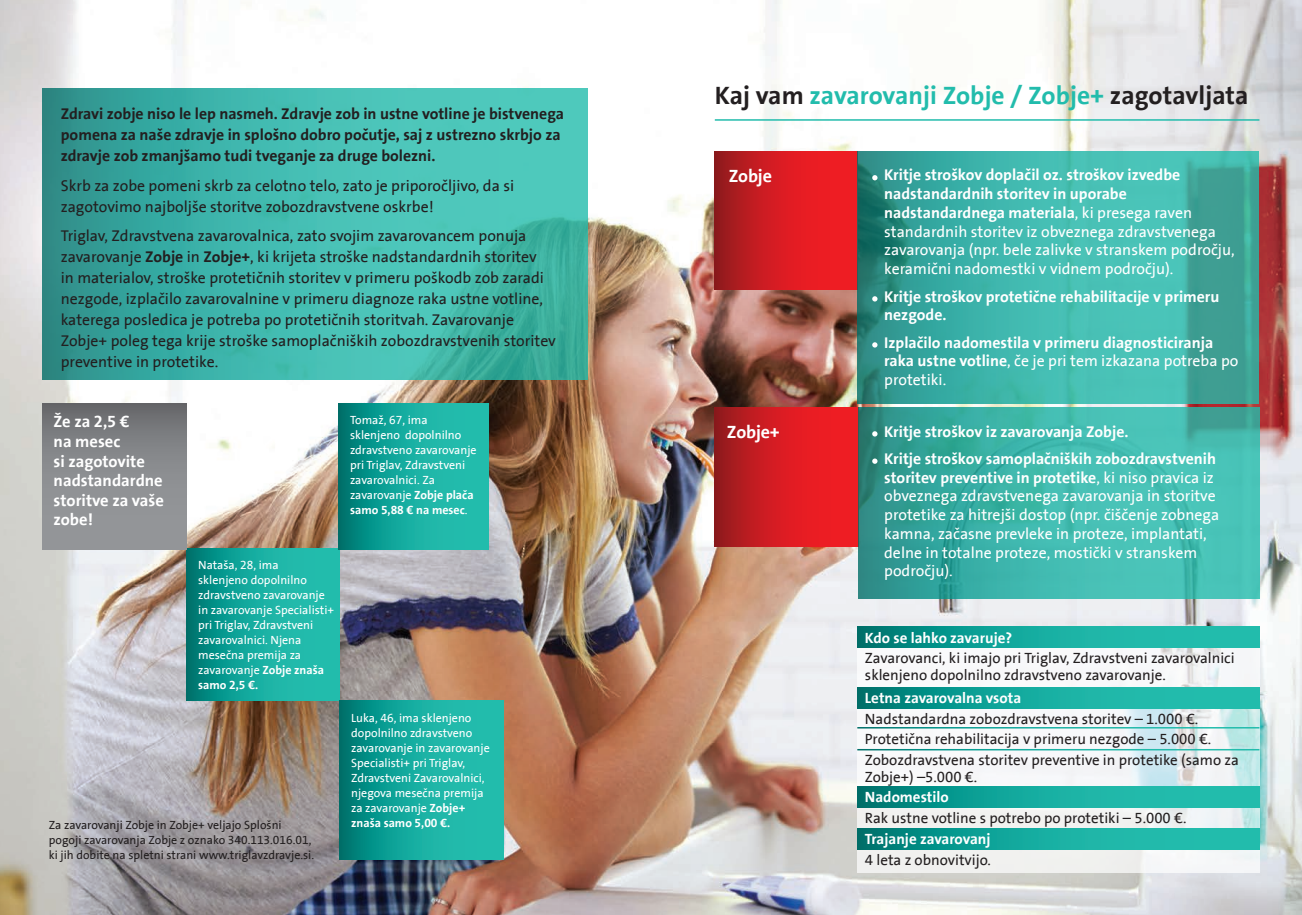
<style>
.page{position:relative;width:1302px;height:915px;background:#fff}
.page>*{position:absolute;margin:0;border:0;box-sizing:border-box;transform-origin:0 0}
.t1{font:700 25.5px "Triglav The Sans";letter-spacing:.005em;color:#22bcac}
.t2{font:700 18px "Triglav The Sans";letter-spacing:-.01em;color:#fff}
.t3{font:700 16.5px/19.5px "Triglav The Sans";color:#fff}
.t4{font:15.75px/21px "Triglav The Sans";color:#231f20}
.t5{font:15.75px/18.8px "Triglav The Sans";color:#fff}
.t6{font:700 15.75px/18.8px "Triglav The Sans";color:#fff}
.t7{font:700 15.75px/21px "Triglav The Sans";color:#231f20}
.t8{font:15px/20.7px "Triglav The Sans";color:#231f20}
.t9{font:700 15px "Triglav The Sans";color:#fff}
.t10{font:12px/15px "Triglav The Sans";color:#fff}
.t11{font:12px/15px "Triglav The Sans";color:#231f20}
.s1{font-weight:700}
.s2{color:#231f20}
.s3{font-weight:400}
</style>
<div class="page">
<img style="left:0;top:0;width:1301px;height:914px">
<svg style="left:186px;top:548px;width:154px;height:152px"></svg>
<svg style="left:339px;top:403px;width:149px;height:146px"></svg>
<svg style="left:340px;top:700px;width:163px;height:159px"></svg>
<svg style="left:43px;top:88px;width:545px;height:291px"></svg>
<svg style="left:714px;top:151px;width:143px;height:138px"></svg>
<svg style="left:714px;top:407px;width:144px;height:139px"></svg>
<svg style="left:857px;top:151px;width:400px;height:252px"></svg>
<svg style="left:858px;top:407px;width:401px;height:191px"></svg>
<svg style="left:872px;top:175px;width:5px;height:5px"></svg>
<svg style="left:872px;top:296px;width:5px;height:5px"></svg>
<svg style="left:872px;top:342px;width:5px;height:5px"></svg>
<svg style="left:872px;top:431px;width:5px;height:5px"></svg>
<svg style="left:872px;top:458px;width:5px;height:5px"></svg>
<hr style="left:714px;top:119px;width:545px;height:2px;background:#22bcac">
<div style="left:43px;top:403px;width:143px;height:146px;background:linear-gradient(to bottom,#717376,#9c9ea1)"></div>
<svg style="left:857px;top:647px;width:402px;height:225px;fill:#f5f6f8"></svg>
<svg style="left:857px;top:686px;width:402px;height:22px"></svg>
<svg style="left:857px;top:785px;width:402px;height:22px"></svg>
<svg style="left:857px;top:828px;width:402px;height:21px"></svg>
<svg style="left:857px;top:626px;width:402px;height:21px"></svg>
<hr style="left:857px;top:726px;width:402px;height:2px;background:#fff">
<hr style="left:857px;top:748px;width:402px;height:2px;background:#fff">
<p class="t7" style="left:61px;top:103px;width:505px">Zdravi zobje niso le lep nasmeh. Zdravje zob in ustne votline je bistvenega pomena za naše zdravje in splošno dobro počutje, saj z ustrezno skrbjo za zdravje zob zmanjšamo tudi tveganje za druge bolezni.</p>
<p class="t4" style="left:61px;top:175px;width:455px">Skrb za zobe pomeni skrb za celotno telo, zato je priporočljivo, da si zagotovimo najboljše storitve zobozdravstvene oskrbe!</p>
<p class="t4" style="left:61px;top:226px;width:496px">Triglav, Zdravstvena zavarovalnica, zato svojim zavarovancem ponuja zavarovanje <span class="s1">Zobje</span> in <span class="s1">Zobje+</span>, ki krijeta stroške nadstandardnih storitev<br>in materialov, stroške protetičnih storitev v primeru poškodb zob zaradi nezgode, izplačilo zavarovalnine v primeru diagnoze raka ustne votline, katerega posledica je potreba po protetičnih storitvah. Zavarovanje Zobje+ poleg tega krije stroške samoplačniških zobozdravstvenih storitev preventive in protetike.</p>
<p class="t3" style="left:54px;top:412px;width:112px">Že za 2,5 €<br>na mesec<br>si zagotovite nadstandardne storitve za vaše zobe!</p>
<p class="t10" style="left:198px;top:557px;width:137px">Nataša, 28, ima<br>sklenjeno dopolnilno zdravstveno zavarovanje in zavarovanje Specialisti+ pri Triglav, Zdravstveni zavarovalnici. Njena mesečna premija za zavarovanje <span class="s1">Zobje znaša samo 2,5 €.</span></p>
<p class="t11" style="left:49px;top:817px;width:267px">Za zavarovanji Zobje in Zobje+ veljajo Splošni pogoji zavarovanja Zobje z oznako 340.113.016.01, ki jih dobite na spletni strani www.triglavzdravje.si.</p>
<p class="t10" style="left:350px;top:413px;width:128px">Tomaž, 67, ima sklenjeno dopolnilno zdravstveno zavarovanje pri Triglav, Zdravstveni zavarovalnici. Za zavarovanje <span class="s1">Zobje plača samo 5,88 € na mesec</span>.</p>
<p class="t10" style="left:351px;top:710px;width:140px">Luka, 46, ima sklenjeno dopolnilno zdravstveno zavarovanje in zavarovanje<br>Specialisti+ pri Triglav,<br>Zdravstveni Zavarovalnici, njegova mesečna premija za zavarovanje <span class="s1">Zobje+ znaša samo 5,00 €.</span></p>
<h1 class="t1" style="left:714px;top:81px;width:535px"><span class="s2">Kaj vam</span> zavarovanji Zobje / Zobje+ <span class="s2">zagotavljata</span></h1>
<p class="t2" style="left:728px;top:166px;width:45px">Zobje</p>
<p class="t2" style="left:726px;top:422px;width:54px">Zobje+</p>
<p class="t5" style="left:884px;top:166px;width:352px"><span class="s1">Kritje stroškov doplačil oz. stroškov izvedbe nadstandardnih storitev in uporabe nadstandardnega materiala</span>, ki presega raven standardnih storitev iz obveznega zdravstvenega zavarovanja (npr. bele zalivke v stranskem področju, keramični nadomestki v vidnem področju).</p>
<p class="t6" style="left:884px;top:287px;width:337px">Kritje stroškov protetične rehabilitacije v primeru nezgode.</p>
<p class="t6" style="left:884px;top:333px;width:355px">Izplačilo nadomestila v primeru diagnosticiranja raka ustne votline<span class="s3">, če je pri tem izkazana potreba po protetiki.</span></p>
<p class="t6" style="left:884px;top:417px;width:333px;line-height:27.3px">Kritje stroškov iz zavarovanja Zobje.<br>Kritje stroškov samoplačniških zobozdravstvenih</p>
<p class="t5" style="left:884px;top:468px;width:336px"><span class="s1">storitev preventive in protetike</span>, ki niso pravica iz obveznega zdravstvenega zavarovanja in storitve protetike za hitrejši dostop (npr. čiščenje zobnega kamna, začasne prevleke in proteze, implantati, delne in totalne proteze, mostički v stranskem področju).</p>
<p class="t9" style="left:864px;top:629px;width:149px">Kdo se lahko zavaruje?</p>
<p class="t8" style="left:864px;top:650px;width:371px;line-height:16.5px">Zavarovanci, ki imajo pri Triglav, Zdravstveni zavarovalnici sklenjeno dopolnilno zdravstveno zavarovanje.</p>
<p class="t9" style="left:864px;top:689px;width:158px">Letna zavarovalna vsota</p>
<p class="t8" style="left:864px;top:708px;width:375px">Nadstandardna zobozdravstvena storitev – 1.000 €.<br>Protetična rehabilitacija v primeru nezgode – 5.000 €.<br>Zobozdravstvena storitev preventive in protetike (samo za</p>
<p class="t8" style="left:864px;top:766px;width:114px">Zobje+) –5.000 €.</p>
<p class="t9" style="left:864px;top:788px;width:85px">Nadomestilo</p>
<p class="t8" style="left:864px;top:807px;width:323px">Rak ustne votline s potrebo po protetiki – 5.000 €.</p>
<p class="t9" style="left:864px;top:830px;width:127px">Trajanje zavarovanj</p>
<p class="t8" style="left:864px;top:849px;width:127px">4 leta z obnovitvijo.</p>
</div>
